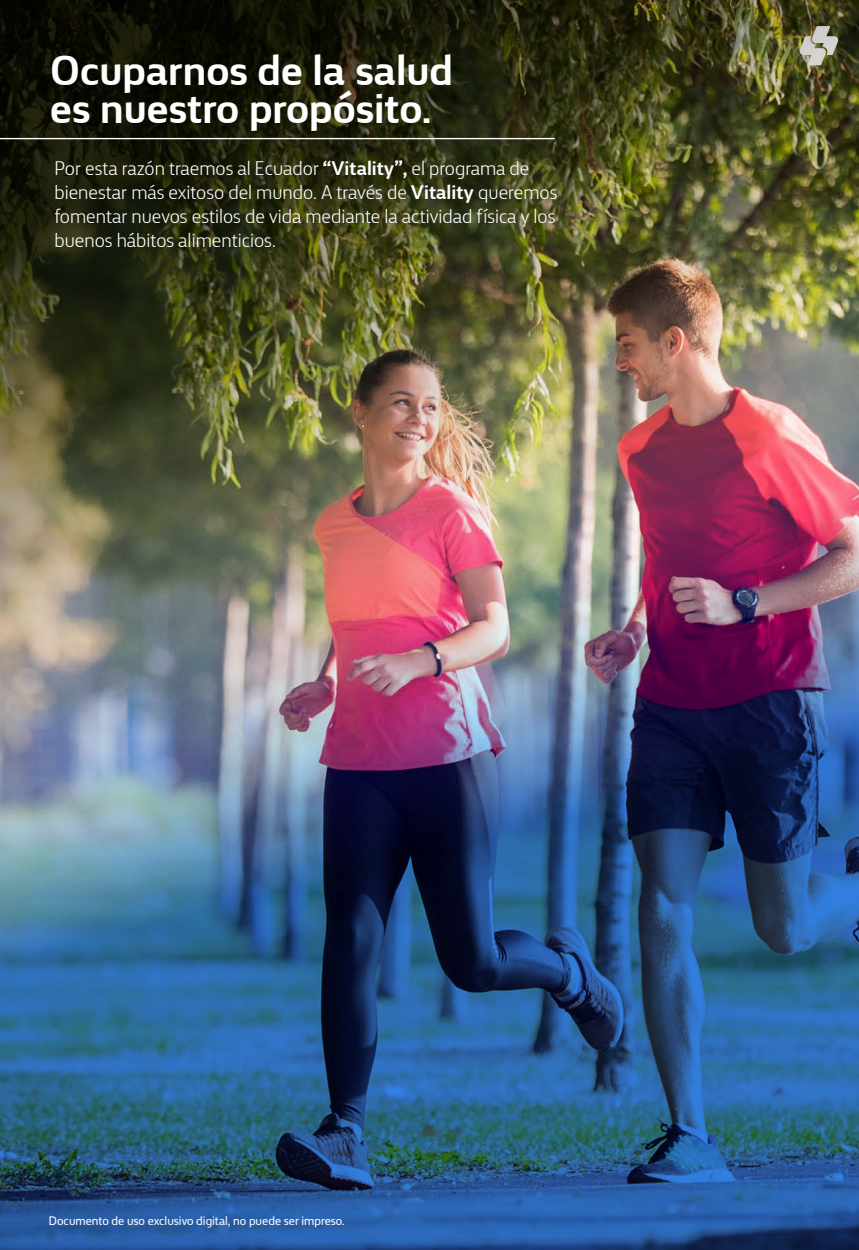
<style>
.page{position:relative;width:859px;height:1250px;background:#fff}
.page>*{position:absolute;margin:0;border:0;box-sizing:border-box;transform-origin:0 0}
.t1{font:700 42.75px/37.5px "FS Silas Sans Web";color:#fff}
.t2{font:300 20px/24px "FS Silas Sans Web";color:#fff}
.t3{font:12.5px "FS Silas Sans Web";color:#fff}
.s1{font-weight:700}
</style>
<div class="page">
<svg style="left:0;top:918px;width:859px;height:332px;background:#275b90"></svg>
<img style="left:0;top:0;width:859px;height:918px">
<hr style="left:0;top:138px;width:555px;height:1px;background:#fff">
<h1 class="t1" style="left:50px;top:51px;width:404px">Ocuparnos de la salud es nuestro propósito.</h1>
<p class="t2" style="left:54px;top:156px;width:504px">Por esta razón traemos al Ecuador <span class="s1">“Vitality”,</span> el programa de bienestar más exitoso del mundo. A través de <span class="s1">Vitality</span> queremos fomentar nuevos estilos de vida mediante la actividad física y los buenos hábitos alimenticios.</p>
<p class="t3" style="left:49px;top:1213px;width:297px">Documento de uso exclusivo digital, no puede ser impreso.</p>
</div>
